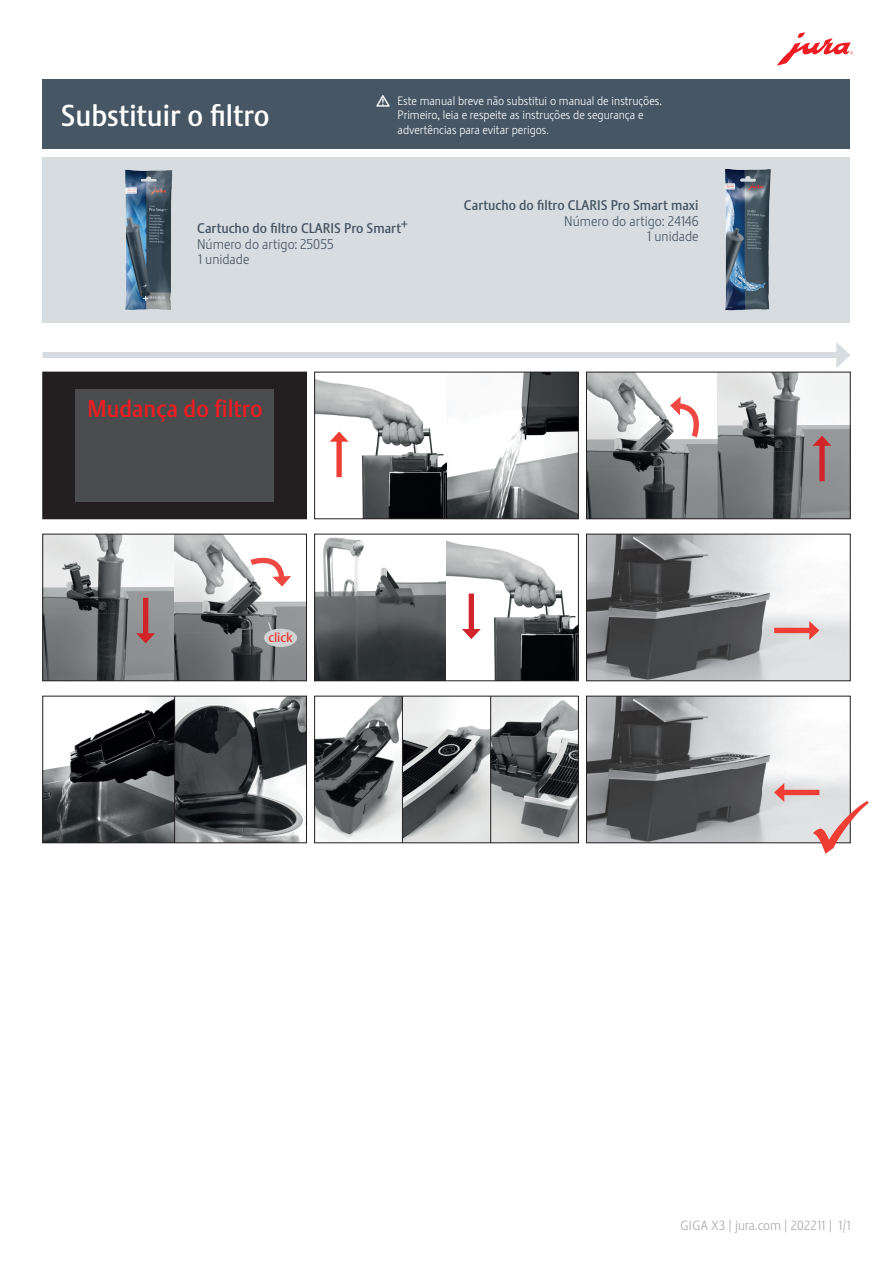
<style>
.page{position:relative;width:893px;height:1263px;background:#fff}
.page>*{position:absolute;margin:0;border:0;box-sizing:border-box;transform-origin:0 0}
.t1{font:30px "Stalemate Pro 2 J Medium";color:#fff}
.t2{font:24px "Stalemate Pro 2 J Medium";color:#ee1d23}
.t3{font:13.8px "Stalemate Pro 2 J Medium";color:#465664}
.t4{font:13.8px "Stalemate Pro 2 J Light";color:#465664}
.t5{font:13.35px "Stalemate Pro 2 J Medium";color:#ee3e34}
.t6{font:13.2px "Stalemate Pro 2 J Light";letter-spacing:.03em;color:#a8a9ad}
.t7{font:12px/14.4px "Stalemate Pro 2 J Light";color:#fff}
.s1{font-family:"Jura Pict 2006"}
.s2{font-size:13.5px}
</style>
<div class="page">
<div style="left:43px;top:80px;width:807px;height:69px;background:#465664"></div>
<div style="left:43px;top:158px;width:807px;height:165px;background:#d7dce1"></div>
<div style="left:43px;top:352px;width:798px;height:6px;background:#d7dce1"></div>
<svg style="left:836px;top:342px;width:14px;height:26px"></svg>
<svg style="left:777px;top:32px;width:76px;height:34px"></svg>
<img style="left:45px;top:536px;width:260px;height:143px">
<svg style="left:246px;top:552px;width:45px;height:34px"></svg>
<div style="left:143px;top:598px;width:5px;height:39px;background:#d1232a"></div>
<svg style="left:136px;top:633px;width:19px;height:10px"></svg>
<svg style="left:267px;top:621px;width:9px;height:11px"></svg>
<div style="left:264px;top:629px;width:33px;height:18px;background:#d1d2d4;border-radius:50%"></div>
<div style="left:43px;top:534px;width:264px;height:147px;border:1px solid #231f20"></div>
<img style="left:45px;top:698px;width:260px;height:143px">
<hr style="left:174px;top:696px;width:1px;height:147px;background:#231f20">
<div style="left:43px;top:696px;width:264px;height:147px;border:1px solid #231f20"></div>
<img style="left:316px;top:374px;width:261px;height:143px">
<hr style="left:446px;top:372px;width:1px;height:147px;background:#231f20">
<div style="left:336px;top:438px;width:6px;height:39px;background:#ee3e34"></div>
<svg style="left:330px;top:431px;width:19px;height:11px"></svg>
<div style="left:314px;top:372px;width:265px;height:147px;border:1px solid #231f20"></div>
<img style="left:316px;top:537px;width:261px;height:142px">
<hr style="left:446px;top:534px;width:1px;height:147px;background:#231f20">
<div style="left:469px;top:593px;width:5px;height:39px;background:#d1232a"></div>
<svg style="left:462px;top:629px;width:19px;height:10px"></svg>
<div style="left:314px;top:534px;width:265px;height:147px;border:1px solid #231f20"></div>
<img style="left:316px;top:698px;width:261px;height:143px">
<hr style="left:402px;top:696px;width:1px;height:147px;background:#231f20">
<hr style="left:490px;top:696px;width:1px;height:147px;background:#231f20">
<div style="left:314px;top:696px;width:265px;height:147px;border:1px solid #231f20"></div>
<img style="left:588px;top:374px;width:260px;height:143px">
<hr style="left:718px;top:372px;width:1px;height:147px;background:#231f20">
<div style="left:819px;top:442px;width:6px;height:39px;background:#d1232a"></div>
<svg style="left:813px;top:436px;width:18px;height:10px"></svg>
<svg style="left:670px;top:396px;width:35px;height:46px"></svg>
<div style="left:586px;top:372px;width:264px;height:147px;border:1px solid #231f20"></div>
<img style="left:588px;top:536px;width:260px;height:143px">
<div style="left:774px;top:628px;width:39px;height:5px;background:#ee3e34"></div>
<svg style="left:809px;top:621px;width:10px;height:19px"></svg>
<div style="left:586px;top:534px;width:264px;height:147px;border:1px solid #231f20"></div>
<img style="left:588px;top:698px;width:260px;height:143px">
<div style="left:781px;top:790px;width:38px;height:5px;background:#ee3e34"></div>
<svg style="left:774px;top:783px;width:10px;height:19px"></svg>
<div style="left:586px;top:696px;width:264px;height:147px;border:1px solid #231f20"></div>
<div style="left:43px;top:372px;width:263px;height:147px;background:#231f20"></div>
<div style="left:75px;top:389px;width:199px;height:113px;background:#4b4c4d"></div>
<img style="left:125px;top:169px;width:47px;height:141px">
<img style="left:725px;top:168px;width:46px;height:143px">
<svg style="left:813px;top:800px;width:38px;height:44px;background:#d7d8da"></svg>
<h1 class="t1" style="left:61px;top:97px;width:210px">Substituir o filtro</h1>
<p class="t7" style="left:398px;top:94px;width:266px;text-indent:-21px"><span class="s1">J</span> Este manual breve não substitui o manual de instruções.<br>Primeiro, leia e respeite as instruções de segurança e advertências para evitar perigos.</p>
<p class="t3" style="left:197px;top:219px;width:212px">Cartucho do filtro CLARIS Pro Smart+</p>
<p class="t4" style="left:198px;top:251px;width:53px">1 unidade</p>
<p class="t4" style="left:197px;top:236px;width:138px">Número do artigo: 25055</p>
<h2 class="t2" style="left:87px;top:394px;width:177px">Mudança do filtro</h2>
<p class="t3" style="left:464px;top:197px;width:236px">Cartucho do filtro CLARIS Pro Smart maxi</p>
<p class="t4" style="left:647px;top:228px;width:53px">1 unidade</p>
<p class="t4" style="left:564px;top:214px;width:136px">Número do artigo: 24146</p>
<p class="t5" style="left:268px;top:630px;width:26px">click</p>
<p class="t6" style="left:680px;top:1217px;width:171px">GIGA X3 <span class="s2">| jura.com |</span> 202211 <span class="s2">|</span> 1<span class="s2">/</span>1</p>
</div>
